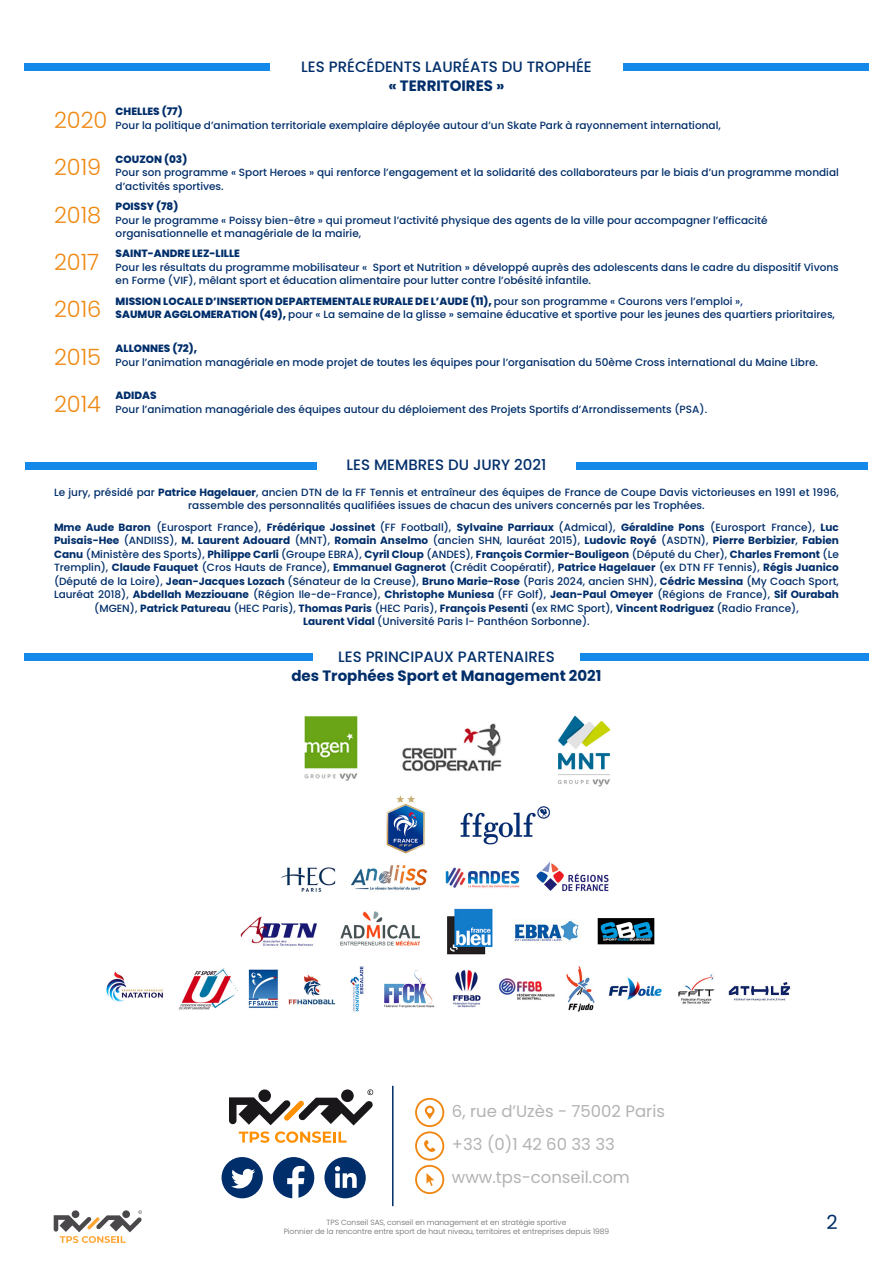
<style>
.page{position:relative;width:893px;height:1263px;background:#fff}
.page>*{position:absolute;margin:0;border:0;box-sizing:border-box;transform-origin:0 0}
.t1{font:300 22.5px "Poppins";color:#ef8811}
.t2{font:19.5px "Poppins";color:#002e6a}
.t3{font:16.5px/33px "Poppins";color:#b3b3b3}
.t4{font:500 15px "Poppins";color:#002e6a}
.t5{font:700 15px "Poppins";color:#002e6a}
.t6{font:500 10.5px/13.5px "Poppins";color:#002e6a}
.t7{font:800 10.5px "Poppins";color:#002e6a}
.t8{font:300 7.5px/9px "Poppins";color:#666;text-align:center}
.s1{font-weight:800}
.s2{font-weight:300;font-size:22.5px;color:#ef8811}
.s3{font-weight:700}
</style>
<div class="page">
<img style="left:106px;top:715px;width:685px;height:297px">
<div style="left:623px;top:63px;width:245px;height:8px;background:#1589e9"></div>
<div style="left:25px;top:63px;width:245px;height:8px;background:#1589e9"></div>
<div style="left:577px;top:462px;width:291px;height:7px;background:#1589e9"></div>
<div style="left:25px;top:462px;width:291px;height:7px;background:#1589e9"></div>
<div style="left:580px;top:653px;width:288px;height:7px;background:#1589e9"></div>
<div style="left:25px;top:653px;width:288px;height:7px;background:#1589e9"></div>
<svg style="left:415px;top:1098px;width:29px;height:96px"></svg>
<hr style="left:392px;top:1086px;width:1px;height:120px;background:#002e6a">
<svg style="left:273px;top:1157px;width:41px;height:41px"></svg>
<svg style="left:324px;top:1157px;width:42px;height:41px"></svg>
<svg style="left:222px;top:1157px;width:41px;height:41px"></svg>
<svg style="left:239px;top:1131px;width:30px;height:12px"></svg>
<svg style="left:275px;top:1131px;width:72px;height:12px"></svg>
<svg style="left:229px;top:1089px;width:144px;height:36px"></svg>
<svg style="left:54px;top:1210px;width:88px;height:33px"></svg>
<h3 class="t4" style="left:301px;top:58px;width:292px">LES PRÉCÉDENTS LAURÉATS DU TROPHÉE</h3>
<h3 class="t5" style="left:388px;top:77px;width:118px">« TERRITOIRES »</h3>
<p class="t6" style="left:54px;top:105px;width:668px;text-indent:62px"><span class="s1">CHELLES (77)<br></span><span class="s2">2020</span> Pour la politique d’animation territoriale exemplaire déployée autour d’un Skate Park à rayonnement international,</p>
<h1 class="t1" style="left:54px;top:154px;width:49px">2019</h1>
<p class="t7" style="left:116px;top:153px;width:73px">COUZON (03)</p>
<p class="t6" style="left:116px;top:166px;width:725px">Pour son programme « Sport Heroes » qui renforce l’engagement et la solidarité des collaborateurs par le biais d’un programme mondial d’activités sportives.</p>
<h1 class="t1" style="left:54px;top:202px;width:49px">2018</h1>
<p class="t7" style="left:116px;top:200px;width:64px">POISSY (78)</p>
<p class="t6" style="left:116px;top:213px;width:653px">Pour le programme « Poissy bien-être » qui promeut l’activité physique des agents de la ville pour accompagner l’efficacité organisationnelle et managériale de la mairie,</p>
<h1 class="t1" style="left:54px;top:249px;width:47px">2017</h1>
<p class="t7" style="left:116px;top:248px;width:126px">SAINT-ANDRE LEZ-LILLE</p>
<p class="t6" style="left:116px;top:261px;width:725px">Pour les résultats du programme mobilisateur « Sport et Nutrition » développé auprès des adolescents dans le cadre du dispositif Vivons en Forme (VIF), mêlant sport et éducation alimentaire pour lutter contre l’obésité infantile.</p>
<h1 class="t1" style="left:54px;top:296px;width:49px">2016</h1>
<p class="t6" style="left:116px;top:294px;width:721px"><span class="s1">MISSION LOCALE D’INSERTION DEPARTEMENTALE RURALE DE L’AUDE (11),</span> pour son programme « Courons vers l’emploi »,<br><span class="s1">SAUMUR AGGLOMERATION (49),</span> pour « La semaine de la glisse » semaine éducative et sportive pour les jeunes des quartiers prioritaires,</p>
<h1 class="t1" style="left:54px;top:344px;width:49px">2015</h1>
<p class="t7" style="left:116px;top:342px;width:83px">ALLONNES (72),</p>
<p class="t6" style="left:116px;top:355px;width:704px">Pour l’animation managériale en mode projet de toutes les équipes pour l’organisation du 50ème Cross international du Maine Libre.</p>
<h1 class="t1" style="left:54px;top:391px;width:49px">2014</h1>
<p class="t7" style="left:116px;top:390px;width:43px">ADIDAS</p>
<p class="t6" style="left:116px;top:403px;width:593px">Pour l’animation managériale des équipes autour du déploiement des Projets Sportifs d’Arrondissements (PSA).</p>
<h3 class="t4" style="left:347px;top:456px;width:201px">LES MEMBRES DU JURY 2021</h3>
<p class="t6" style="left:54px;top:485px;width:786px;text-align:center">Le jury, présidé par <span class="s3">Patrice Hagelauer</span>, ancien DTN de la FF Tennis et entraîneur des équipes de France de Coupe Davis victorieuses en 1991 et 1996, rassemble des personnalités qualifiées issues de chacun des univers concernés par les Trophées.</p>
<p class="t6" style="left:54px;top:520px;width:786px;text-align:center"><span class="s3">Mme Aude Baron</span> (Eurosport France), <span class="s3">Frédérique Jossinet</span> (FF Football), <span class="s3">Sylvaine Parriaux</span> (Admical), <span class="s3">Géraldine Pons</span> (Eurosport France), <span class="s3">Luc Puisais-Hee</span> (ANDIISS), <span class="s3">M. Laurent Adouard</span> (MNT), <span class="s3">Romain Anselmo</span> (ancien SHN, lauréat 2015), <span class="s3">Ludovic Royé</span> (ASDTN), <span class="s3">Pierre Berbizier</span>, <span class="s3">Fabien Canu</span> (Ministère des Sports), <span class="s3">Philippe Carli</span> (Groupe EBRA), <span class="s3">Cyril Cloup</span> (ANDES), <span class="s3">François Cormier-Bouligeon</span> (Député du Cher), <span class="s3">Charles Fremont</span> (Le Tremplin), <span class="s3">Claude Fauquet</span> (Cros Hauts de France), <span class="s3">Emmanuel Gagnerot</span> (Crédit Coopératif), <span class="s3">Patrice Hagelauer</span> (ex DTN FF Tennis), <span class="s3">Régis Juanico </span>(Député de la Loire), <span class="s3">Jean-Jacques Lozach</span> (Sénateur de la Creuse), <span class="s3">Bruno Marie-Rose</span> (Paris 2024, ancien SHN), <span class="s3">Cédric Messina</span> (My Coach Sport, Lauréat 2018), <span class="s3">Abdellah Mezziouane</span> (Région Ile-de-France), <span class="s3">Christophe Muniesa</span> (FF Golf), <span class="s3">Jean-Paul Omeyer</span> (Régions de France), <span class="s3">Sif Ourabah </span>(MGEN), <span class="s3">Patrick Patureau</span> (HEC Paris), <span class="s3">Thomas Paris</span> (HEC Paris), <span class="s3">François Pesenti</span> (ex RMC Sport), <span class="s3">Vincent Rodriguez</span> (Radio France),<br><span class="s3">Laurent Vidal</span> (Université Paris I- Panthéon Sorbonne).</p>
<h3 class="t4" style="left:338px;top:648px;width:218px">LES PRINCIPAUX PARTENAIRES</h3>
<h3 class="t5" style="left:291px;top:667px;width:312px">des Trophées Sport et Management 2021</h3>
<h3 class="t3" style="left:452px;top:1095px;width:215px">6, rue d’Uzès - 75002 Paris +33 (0)1 42 60 33 33 www.tps-conseil.com</h3>
<p class="t8" style="left:284px;top:1217px;width:327px">TPS Conseil SAS, conseil en management et en stratégie sportive<br>Pionnier de la rencontre entre sport de haut niveau, territoires et entreprises depuis 1989</p>
<h2 class="t2" style="left:826px;top:1211px;width:13px">2</h2>
</div>
